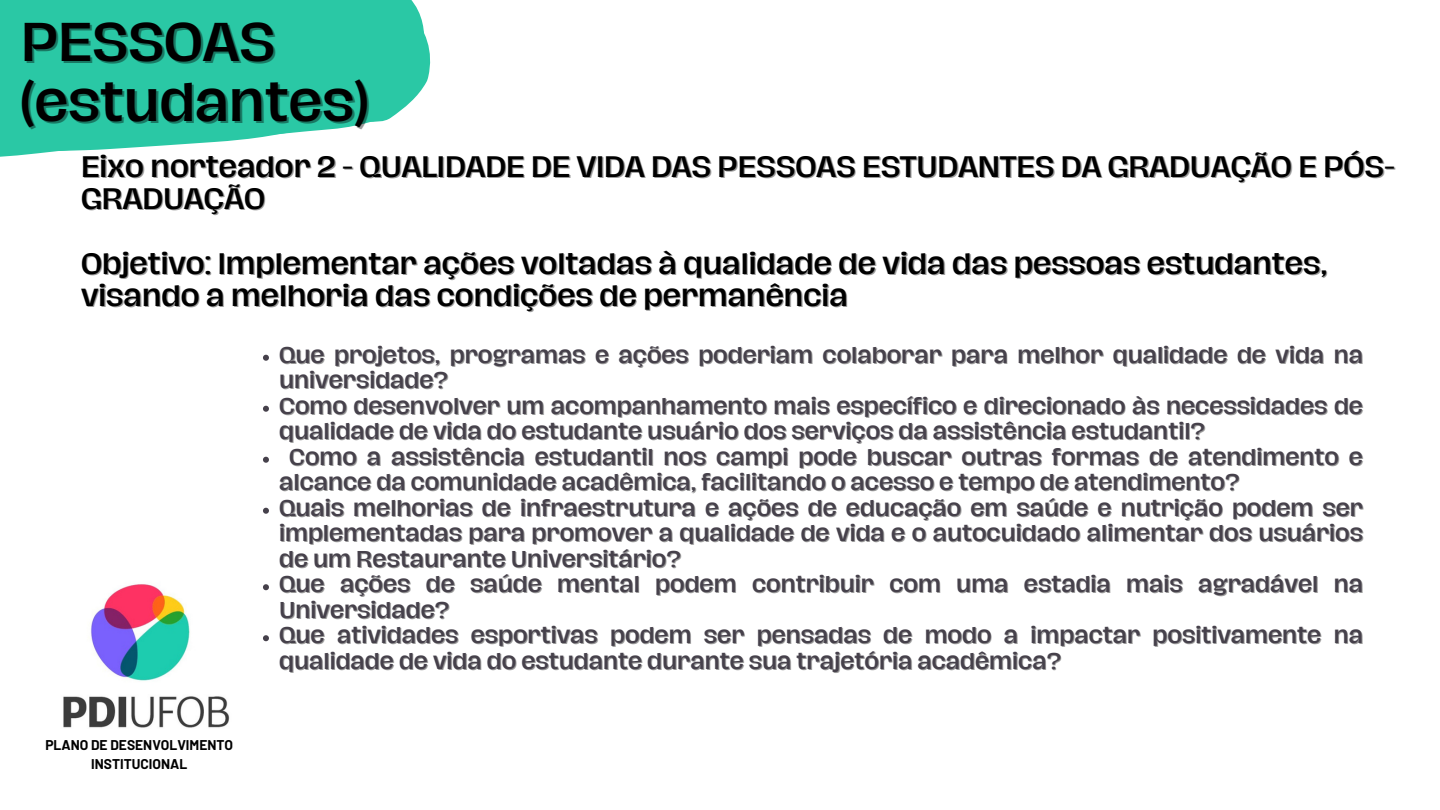
<style>
.page{position:relative;width:1440px;height:810px;background:#fff}
.page>*{position:absolute;margin:0;border:0;box-sizing:border-box;transform-origin:0 0}
.t1{font:500 50px "Hagrid";color:#000}
.t2{font:500 27.2px/32.2px "Hagrid";color:#000}
.t3{font:500 21px/25.5px "Hagrid";color:#46414b}
.t4{font:700 13.8px/19.2px "Barlow";color:#000;text-align:center}
</style>
<div class="page">
<svg style="left:0;top:0;width:431px;height:157px;background:#46cfb0"></svg>
<img style="left:63px;top:584px;width:167px;height:144px">
<svg style="left:263px;top:355px;width:6px;height:6px"></svg>
<svg style="left:263px;top:406px;width:6px;height:6px"></svg>
<svg style="left:263px;top:457px;width:6px;height:6px"></svg>
<svg style="left:263px;top:508px;width:6px;height:6px"></svg>
<svg style="left:263px;top:584px;width:6px;height:6px"></svg>
<svg style="left:263px;top:635px;width:6px;height:6px"></svg>
<p class="t1" style="left:21px;top:18px;width:256px">PESSOAS</p>
<h1 class="t1" style="left:21px;top:78px;width:348px">(estudantes)</h1>
<p class="t2" style="left:81px;top:151px;width:1316px">Eixo norteador 2 - QUALIDADE DE VIDA DAS PESSOAS ESTUDANTES DA GRADUAÇÃO E PÓS-<br>GRADUAÇÃO</p>
<p class="t2" style="left:81px;top:248px;width:1248px">Objetivo: Implementar ações voltadas à qualidade de vida das pessoas estudantes, visando a melhoria das condições de permanência</p>
<h2 class="t4" style="left:45px;top:734px;width:189px">PLANO DE DESENVOLVIMENTO<br>INSTITUCIONAL</h2>
<p class="t3" style="left:279px;top:343px;width:1085px">Que projetos, programas e ações poderiam colaborar para melhor qualidade de vida na</p>
<p class="t3" style="left:279px;top:368px;width:171px">universidade?</p>
<p class="t3" style="left:279px;top:394px;width:1085px">Como desenvolver um acompanhamento mais específico e direcionado às necessidades de</p>
<p class="t3" style="left:279px;top:419px;width:927px">qualidade de vida do estudante usuário dos serviços da assistência estudantil?</p>
<p class="t3" style="left:289px;top:445px;width:1075px">Como a assistência estudantil nos campi pode buscar outras formas de atendimento e</p>
<p class="t3" style="left:279px;top:470px;width:1085px">alcance da comunidade acadêmica, facilitando o acesso e tempo de atendimento?<br>Quais melhorias de infraestrutura e ações de educação em saúde e nutrição podem ser implementadas para promover a qualidade de vida e o autocuidado alimentar dos usuários de um Restaurante Universitário?<br>Que ações de saúde mental podem contribuir com uma estadia mais agradável na Universidade?<br>Que atividades esportivas podem ser pensadas de modo a impactar positivamente na qualidade de vida do estudante durante sua trajetória acadêmica?</p>
</div>
